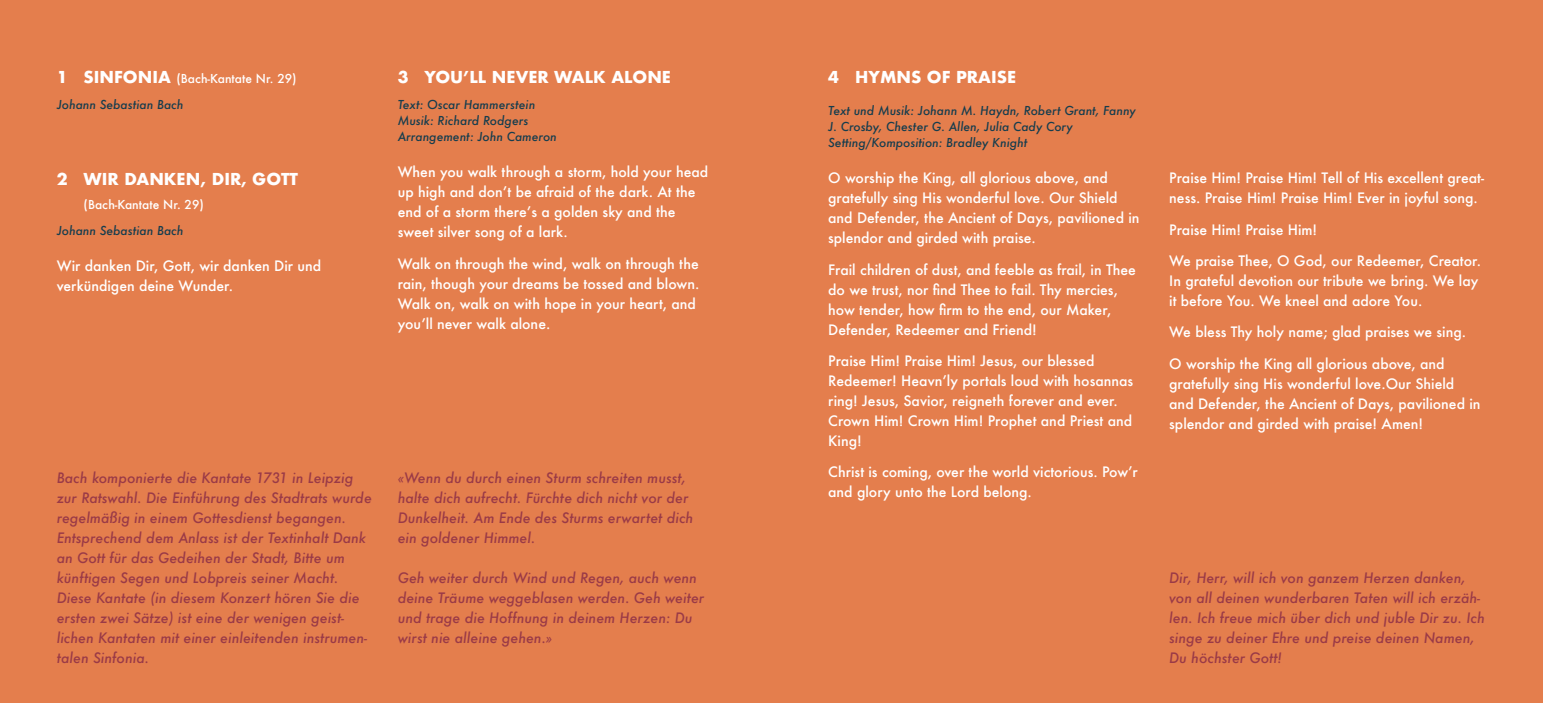
<style>
.page{position:relative;width:1543px;height:703px;background:#fff}
.page>*{position:absolute;margin:0;border:0;box-sizing:border-box;transform-origin:0 0}
.t1{font:700 16px "Futura";color:#fff}
.t2{font:500 14px/20px "Futura";color:#fff}
.t3{font:italic 500 14px/20px "Futura";color:#9a3a47}
.t4{font:italic 500 12px/16px "Futura";color:#163d4d}
.t5{font:500 12px/26px "Futura";color:#fff}
.s1{font-weight:700;font-size:16px}
.s2{font-style:italic;color:#163d4d}
</style>
<div class="page">
<div style="left:0;top:0;width:1542px;height:703px;background:#e47e4d"></div>
<p class="t5" style="left:57px;top:66px;width:241px"><span class="s1">1 SINFONIA</span> (Bach-Kantate Nr. 29)<br><span class="s2">Johann Sebastian Bach</span></p>
<p class="t1" style="left:398px;top:66px;width:275px">3 YOU’LL NEVER WALK ALONE</p>
<p class="t1" style="left:828px;top:66px;width:189px">4 HYMNS OF PRAISE</p>
<p class="t4" style="left:828px;top:103px;width:309px">Text und Musik: Johann M. Haydn, Robert Grant, Fanny<br>J. Crosby, Chester G. Allen, Julia Cady Cory<br>Setting/Komposition: Bradley Knight</p>
<p class="t2" style="left:828px;top:168px;width:313px">O worship the King, all glorious above, and gratefully sing His wonderful love. Our Shield and Defender, the Ancient of Days, pavilioned in splendor and girded with praise.</p>
<p class="t2" style="left:828px;top:259px;width:309px">Frail children of dust, and feeble as frail, in Thee do we trust, nor find Thee to fail. Thy mercies, how tender, how firm to the end, our Maker, Defender, Redeemer and Friend!</p>
<p class="t2" style="left:828px;top:351px;width:306px">Praise Him! Praise Him! Jesus, our blessed Redeemer! Heavn’ly portals loud with hosannas ring! Jesus, Savior, reigneth forever and ever.<br>Crown Him! Crown Him! Prophet and Priest and King!</p>
<p class="t2" style="left:828px;top:462px;width:311px">Christ is coming, over the world victorious. Pow’r and glory unto the Lord belong.</p>
<p class="t4" style="left:398px;top:97px;width:161px">Text: Oscar Hammerstein<br>Musik: Richard Rodgers<br>Arrangement: John Cameron</p>
<p class="t2" style="left:398px;top:162px;width:312px">When you walk through a storm, hold your head up high and don’t be afraid of the dark. At the end of a storm there’s a golden sky and the sweet silver song of a lark.</p>
<p class="t2" style="left:398px;top:253px;width:303px">Walk on through the wind, walk on through the rain, though your dreams be tossed and blown.<br>Walk on, walk on with hope in your heart, and you’ll never walk alone.</p>
<p class="t2" style="left:1169px;top:168px;width:316px">Praise Him! Praise Him! Tell of His excellent great&shy;ness. Praise Him! Praise Him! Ever in joyful song.</p>
<p class="t2" style="left:1169px;top:219px;width:149px">Praise Him! Praise Him!</p>
<p class="t2" style="left:1169px;top:251px;width:313px">We praise Thee, O God, our Redeemer, Creator.<br>In grateful devotion our tribute we bring. We lay it before You. We kneel and adore You.</p>
<p class="t2" style="left:1169px;top:322px;width:298px">We bless Thy holy name; glad praises we sing.</p>
<p class="t2" style="left:1169px;top:353px;width:313px">O worship the King all glorious above, and gratefully sing His wonderful love.Our Shield and Defender, the Ancient of Days, pavilioned in splendor and girded with praise! Amen!</p>
<p class="t1" style="left:57px;top:167px;width:243px">2 WIR DANKEN, DIR, GOTT</p>
<p class="t5" style="left:84px;top:191px;width:122px">(Bach-Kantate Nr. 29)</p>
<p class="t4" style="left:57px;top:223px;width:128px">Johann Sebastian Bach</p>
<p class="t2" style="left:57px;top:256px;width:266px">Wir danken Dir, Gott, wir danken Dir und verkündigen deine Wunder.</p>
<p class="t3" style="left:57px;top:468px;width:316px">Bach komponierte die Kantate 1731 in Leipzig zur Ratswahl. Die Einführung des Stadtrats wurde regelmäßig in einem Gottesdienst begangen.<br>Entsprechend dem Anlass ist der Textinhalt Dank an Gott für das Gedeihen der Stadt, Bitte um künftigen Segen und Lobpreis seiner Macht.<br>Diese Kantate (in diesem Konzert hören Sie die ersten zwei Sätze) ist eine der wenigen geist&shy;lichen Kantaten mit einer einleitenden instrumen&shy;talen Sinfonia.</p>
<p class="t3" style="left:398px;top:468px;width:297px">«Wenn du durch einen Sturm schreiten musst, halte dich aufrecht. Fürchte dich nicht vor der Dunkelheit. Am Ende des Sturms erwartet dich ein goldener Himmel.</p>
<p class="t3" style="left:398px;top:568px;width:308px">Geh weiter durch Wind und Regen, auch wenn deine Träume weggeblasen werden. Geh weiter und trage die Hoffnung in deinem Herzen: Du wirst nie alleine gehen.»</p>
<p class="t3" style="left:1169px;top:568px;width:317px">Dir, Herr, will ich von ganzem Herzen danken, von all deinen wunderbaren Taten will ich erzäh&shy;len. Ich freue mich über dich und juble Dir zu. Ich singe zu deiner Ehre und preise deinen Namen, Du höchster Gott!</p>
</div>
